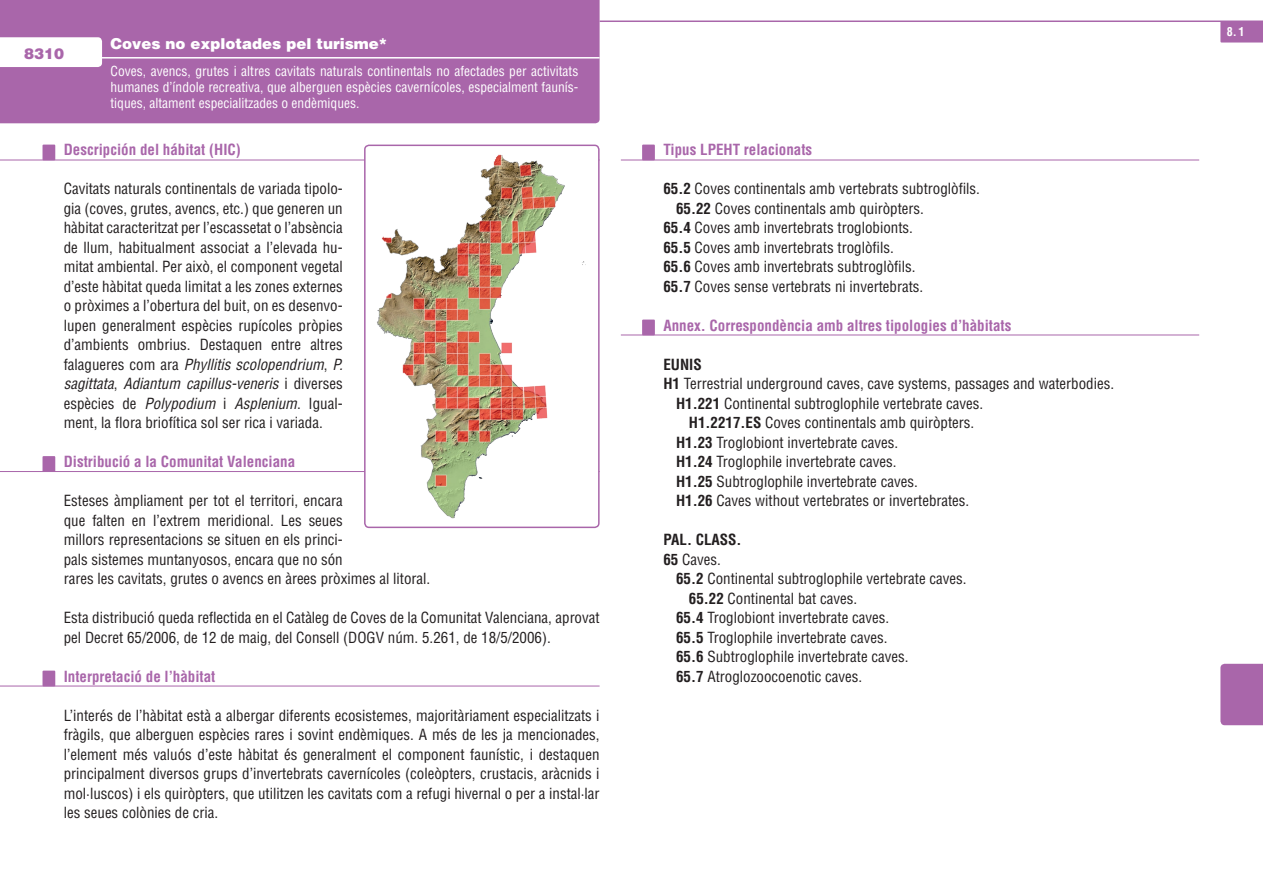
<style>
.page{position:relative;width:1263px;height:893px;background:#fff}
.page>*{position:absolute;margin:0;border:0;box-sizing:border-box;transform-origin:0 0}
.t1{font:condensed 15px/19.5px "Helvetica LT Std";color:#231f20;text-align:justify}
.t2{font:700 condensed 15px "Helvetica LT Std";color:#a966aa}
.t3{font:900 15px "Helvetica LT Std";color:#fff}
.t4{font:700 condensed 15px/19.5px "Helvetica LT Std";color:#231f20}
.t5{font:900 15px "Helvetica LT Std";color:#a966aa}
.t6{font:condensed 13.5px/16.2px "Helvetica LT Std";color:#fff;text-align:justify}
.t7{font:700 condensed 12px "Helvetica LT Std";color:#fff}
.s1{font-style:italic}
.s2{font-weight:700}
.s3{font-weight:400}
</style>
<div class="page">
<div style="left:1220px;top:664px;width:43px;height:61px;background:#a966aa"></div>
<svg style="left:1220px;top:22px;width:43px;height:21px"></svg>
<hr style="left:600px;top:21px;width:663px;height:1px;background:#a966aa">
<hr style="left:0;top:160px;width:600px;height:1px;background:#a966aa">
<div style="left:43px;top:145px;width:12px;height:15px;background:#a966aa"></div>
<hr style="left:0;top:471px;width:600px;height:1px;background:#a966aa">
<div style="left:43px;top:456px;width:12px;height:16px;background:#a966aa"></div>
<hr style="left:0;top:686px;width:600px;height:1px;background:#a966aa">
<div style="left:43px;top:671px;width:12px;height:15px;background:#a966aa"></div>
<hr style="left:621px;top:160px;width:578px;height:1px;background:#a966aa">
<div style="left:642px;top:145px;width:13px;height:15px;background:#a966aa"></div>
<hr style="left:621px;top:335px;width:578px;height:1px;background:#a966aa">
<div style="left:642px;top:320px;width:13px;height:15px;background:#a966aa"></div>
<div style="left:0;top:0;width:600px;height:123px;background:#a966aa"></div>
<hr style="left:79px;top:57px;width:521px;height:2px;background:#fff">
<svg style="left:0;top:37px;width:102px;height:30px"></svg>
<img style="left:365px;top:145px;width:232px;height:374px">
<div style="left:364px;top:145px;width:236px;height:383px;border:2px solid #a966aa;border-radius:4px"></div>
<p class="t5" style="left:24px;top:43px;width:42px">8310</p>
<p class="t3" style="left:111px;top:34px;width:278px">Coves no explotades pel turisme*</p>
<p class="t6" style="left:111px;top:63px;width:469px">Coves, avencs, grutes i altres cavitats naturals continentals no afectades per activitats humanes d’índole recreativa, que alberguen espècies cavernícoles, especialment faunís&shy;tiques, altament especialitzades o endèmiques.</p>
<p class="t2" style="left:64px;top:140px;width:179px">Descripción del hábitat (HIC)</p>
<p class="t1" style="left:64px;top:179px;width:281px">Cavitats naturals continentals de variada tipolo&shy;gia (coves, grutes, avencs, etc.) que generen un hàbitat caracteritzat per l’escassetat o l’absència de llum, habitualment associat a l’elevada hu&shy;mitat ambiental. Per això, el component vegetal d’este hàbitat queda limitat a les zones externes o pròximes a l’obertura del buit, on es desenvo&shy;lupen generalment espècies rupícoles pròpies d’ambients ombrius. Destaquen entre altres falagueres com ara <span class="s1">Phyllitis scolopendrium</span>, <span class="s1">P. sagittata</span>, <span class="s1">Adiantum capillus-veneris</span> i diverses espècies de <span class="s1">Polypodium</span> i <span class="s1">Asplenium</span>. Igual&shy;ment, la flora briofítica sol ser rica i variada.</p>
<p class="t2" style="left:64px;top:452px;width:233px">Distribució a la Comunitat Valenciana</p>
<p class="t1" style="left:64px;top:491px;width:368px;text-align:left">Esteses àmpliament per tot el territori, encara<br>que falten en l’extrem meridional. Les seues<br>millors representacions se situen en els princi-<br>pals sistemes muntanyosos, encara que no són<br>rares les cavitats, grutes o avencs en àrees pròximes al litoral.</p>
<p class="t1" style="left:64px;top:608px;width:537px">Esta distribució queda reflectida en el Catàleg de Coves de la Comunitat Valenciana, aprovat pel Decret 65/2006, de 12 de maig, del Consell (DOGV núm. 5.261, de 18/5/2006).</p>
<p class="t2" style="left:64px;top:667px;width:153px">Interpretació de l’hàbitat</p>
<p class="t1" style="left:64px;top:706px;width:537px">L’interés de l’hàbitat està a albergar diferents ecosistemes, majoritàriament especialitzats i fràgils, que alberguen espècies rares i sovint endèmiques. A més de les ja mencionades, l’element més valuós d’este hàbitat és generalment el component faunístic, i destaquen principalment diversos grups d’invertebrats cavernícoles (coleòpters, crustacis, aràcnids i mol·luscos) i els quiròpters, que utilitzen les cavitats com a refugi hivernal o per a instal·lar les seues colònies de cria.</p>
<p class="t2" style="left:663px;top:140px;width:150px">Tipus LPEHT relacionats</p>
<p class="t1" style="left:663px;top:179px;width:318px"><span class="s2">65.2</span> Coves continentals amb vertebrats subtroglòfils.</p>
<p class="t1" style="left:676px;top:199px;width:249px"><span class="s2">65.22</span> Coves continentals amb quiròpters.</p>
<p class="t1" style="left:663px;top:218px;width:251px"><span class="s2">65.4</span> Coves amb invertebrats troglobionts.</p>
<p class="t1" style="left:663px;top:238px;width:232px"><span class="s2">65.5</span> Coves amb invertebrats troglòfils.</p>
<p class="t1" style="left:663px;top:257px;width:253px"><span class="s2">65.6</span> Coves amb invertebrats subtroglòfils.</p>
<p class="t1" style="left:663px;top:277px;width:261px"><span class="s2">65.7</span> Coves sense vertebrats ni invertebrats.</p>
<p class="t2" style="left:663px;top:316px;width:349px">Annex. Correspondència amb altres tipologies d’hàbitats</p>
<p class="t4" style="left:663px;top:355px;width:40px">EUNIS</p>
<p class="t1" style="left:663px;top:374px;width:452px"><span class="s2">H1</span> Terrestrial underground caves, cave systems, passages and waterbodies.</p>
<p class="t1" style="left:676px;top:394px;width:308px"><span class="s2">H1.221</span> Continental subtroglophile vertebrate caves.</p>
<p class="t1" style="left:689px;top:413px;width:287px"><span class="s2">H1.2217.ES</span> Coves continentals amb quiròpters.</p>
<p class="t1" style="left:676px;top:433px;width:224px"><span class="s2">H1.23</span> Troglobiont invertebrate caves.</p>
<p class="t1" style="left:676px;top:452px;width:222px"><span class="s2">H1.24</span> Troglophile invertebrate caves.</p>
<p class="t1" style="left:676px;top:472px;width:243px"><span class="s2">H1.25</span> Subtroglophile invertebrate caves.</p>
<p class="t1" style="left:676px;top:491px;width:295px"><span class="s2">H1.26</span> Caves without vertebrates or invertebrates.</p>
<p class="t4" style="left:663px;top:530px;width:80px">PAL. CLASS.<br>65 <span class="s3">Caves.</span></p>
<p class="t1" style="left:676px;top:569px;width:292px"><span class="s2">65.2</span> Continental subtroglophile vertebrate caves.</p>
<p class="t1" style="left:689px;top:589px;width:170px"><span class="s2">65.22</span> Continental bat caves.</p>
<p class="t1" style="left:676px;top:608px;width:214px"><span class="s2">65.4</span> Troglobiont invertebrate caves.</p>
<p class="t1" style="left:676px;top:628px;width:213px"><span class="s2">65.5</span> Troglophile invertebrate caves.</p>
<p class="t1" style="left:676px;top:647px;width:234px"><span class="s2">65.6</span> Subtroglophile invertebrate caves.</p>
<p class="t1" style="left:676px;top:667px;width:188px"><span class="s2">65.7</span> Atroglozoocoenotic caves.</p>
<p class="t7" style="left:1227px;top:24px;width:19px">8.1</p>
</div>
